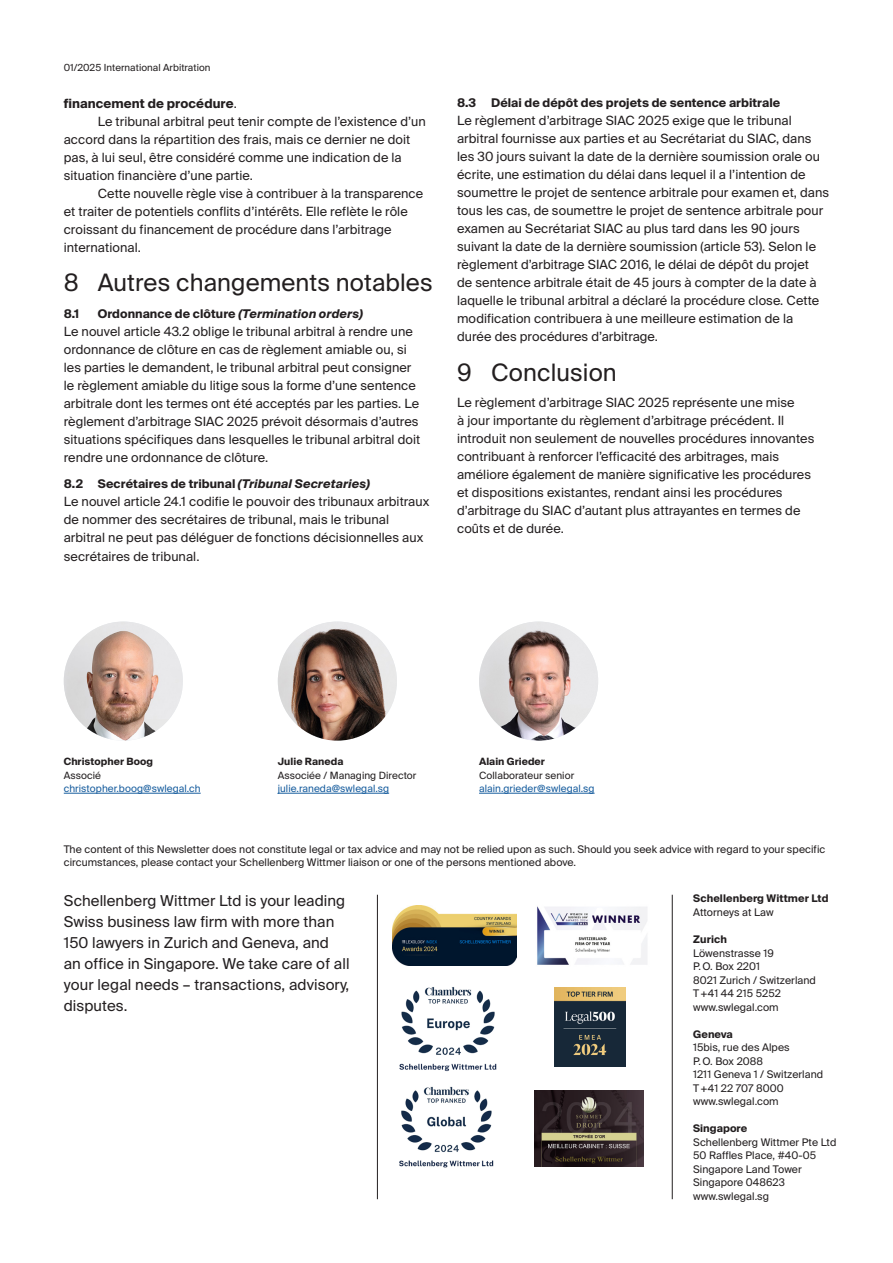
<style>
.page{position:relative;width:893px;height:1263px;background:#fff}
.page>*{position:absolute;margin:0;border:0;box-sizing:border-box;transform-origin:0 0}
.Title_16pt{font:24px "Suisse Intl";letter-spacing:.005em;color:#231f20}
.t1{font:15px/21px "Suisse Intl";letter-spacing:.005em;color:#231f20}
.Body_Copy_without_Indent___space_after{font:12.75px/18px "Suisse Intl";letter-spacing:.005em;color:#231f20}
.Body_Copy_with_Indent{font:12.75px/18px "Suisse Intl";letter-spacing:.005em;color:#231f20}
.Body_Copy_with_Indent___space_after{font:12.75px/18px "Suisse Intl";letter-spacing:.005em;color:#231f20}
.Body_Copy_with_Indent-2{font:700 12.75px "Suisse Intl";letter-spacing:.005em;color:#231f20}
.Bold_Sub_Heading{font:700 12px "Suisse Intl";letter-spacing:.005em;color:#231f20}
.t2{font:10.5px/13.5px "Suisse Intl";letter-spacing:.005em;color:#231f20}
.t3{font:700 10.5px/13.5px "Suisse Intl";letter-spacing:.01em;color:#231f20}
.t4{font:10.05px/13.5px "Suisse Intl";letter-spacing:.005em;color:#231f20}
.t5{font:10.05px "Suisse Intl";letter-spacing:.005em;color:#175d9e}
.t6{font:700 10.05px "Suisse Intl";letter-spacing:.005em;color:#231f20}
.t7{font:9.75px "Suisse Intl";letter-spacing:.005em;color:#231f20}
.s1{font-weight:400}
.s2{font-style:italic}
.s3{color:#175d9e}
.s4{font-weight:700}
</style>
<div class="page">
<hr style="left:672px;top:895px;width:1px;height:304px;background:#231f20">
<hr style="left:377px;top:895px;width:1px;height:304px;background:#231f20">
<img style="left:554px;top:987px;width:72px;height:79px">
<img style="left:393px;top:906px;width:123px;height:60px">
<img style="left:535px;top:1091px;width:108px;height:75px">
<img style="left:399px;top:987px;width:98px;height:85px">
<img style="left:399px;top:1086px;width:95px;height:82px">
<img style="left:537px;top:906px;width:110px;height:59px">
<img style="left:479px;top:621px;width:119px;height:120px;border-radius:60px">
<hr style="left:479px;top:793px;width:116px;height:1px;background:#175d9e">
<img style="left:64px;top:621px;width:119px;height:120px;border-radius:60px">
<hr style="left:64px;top:793px;width:137px;height:1px;background:#175d9e">
<img style="left:278px;top:621px;width:119px;height:120px;border-radius:60px">
<hr style="left:278px;top:793px;width:111px;height:1px;background:#175d9e">
<p class="t7" style="left:64px;top:62px;width:148px">01/2025 International Arbitration</p>
<p class="Body_Copy_with_Indent-2" style="left:64px;top:96px;width:175px">financement de procédure<span class="s1">.</span></p>
<p class="Body_Copy_with_Indent" style="left:64px;top:112px;width:364px;text-indent:34px">Le tribunal arbitral peut tenir compte de l’existence d’un accord dans la répartition des frais, mais ce dernier ne doit pas, à lui seul, être considéré comme une indication de la situation financière d’une partie.</p>
<p class="Body_Copy_with_Indent___space_after" style="left:64px;top:184px;width:361px;text-indent:34px">Cette nouvelle règle vise à contribuer à la transparence et traiter de potentiels conflits d’intérêts. Elle reflète le rôle croissant du financement de procédure dans l’arbitrage international.</p>
<p class="Title_16pt" style="left:64px;top:269px;width:370px">8 Autres changements notables</p>
<p class="Bold_Sub_Heading" style="left:64px;top:307px;width:17px">8.1</p>
<p class="Bold_Sub_Heading" style="left:98px;top:307px;width:267px">Ordonnance de clôture <span class="s2">(Termination orders)</span></p>
<p class="Body_Copy_without_Indent___space_after" style="left:64px;top:323px;width:358px">Le nouvel article 43.2 oblige le tribunal arbitral à rendre une ordonnance de clôture en cas de règlement amiable ou, si les parties le demandent, le tribunal arbitral peut consigner le règlement amiable du litige sous la forme d’une sentence arbitrale dont les termes ont été acceptés par les parties. Le règlement d’arbitrage SIAC 2025 prévoit désormais d’autres situations spécifiques dans lesquelles le tribunal arbitral doit rendre une ordonnance de clôture.</p>
<p class="Bold_Sub_Heading" style="left:64px;top:477px;width:308px">8.2 Secrétaires de tribunal <span class="s2">(Tribunal Secretaries)</span></p>
<p class="Body_Copy_without_Indent___space_after" style="left:64px;top:493px;width:367px">Le nouvel article 24.1 codifie le pouvoir des tribunaux arbitraux de nommer des secrétaires de tribunal, mais le tribunal arbitral ne peut pas déléguer de fonctions décisionnelles aux secrétaires de tribunal.</p>
<p class="Bold_Sub_Heading" style="left:457px;top:96px;width:21px">8.3</p>
<p class="Bold_Sub_Heading" style="left:491px;top:96px;width:291px">Délai de dépôt des projets de sentence arbitrale</p>
<p class="Body_Copy_without_Indent___space_after" style="left:457px;top:112px;width:374px">Le règlement d’arbitrage SIAC 2025 exige que le tribunal arbitral fournisse aux parties et au Secrétariat du SIAC, dans les 30 jours suivant la date de la dernière soumission orale ou écrite, une estimation du délai dans lequel il a l’intention de soumettre le projet de sentence arbitrale pour examen et, dans tous les cas, de soumettre le projet de sentence arbitrale pour examen au Secrétariat SIAC au plus tard dans les 90 jours suivant la date de la dernière soumission (article 53). Selon le règlement d’arbitrage SIAC 2016, le délai de dépôt du projet<br>de sentence arbitrale était de 45 jours à compter de la date à laquelle le tribunal arbitral a déclaré la procédure close. Cette modification contribuera à une meilleure estimation de la durée des procédures d’arbitrage.</p>
<p class="Title_16pt" style="left:457px;top:359px;width:161px">9 Conclusion</p>
<p class="Body_Copy_without_Indent___space_after" style="left:457px;top:394px;width:359px">Le règlement d’arbitrage SIAC 2025 représente une mise<br>à jour importante du règlement d’arbitrage précédent. Il introduit non seulement de nouvelles procédures innovantes contribuant à renforcer l’efficacité des arbitrages, mais améliore également de manière significative les procédures et dispositions existantes, rendant ainsi les procédures d’arbitrage du SIAC d’autant plus attrayantes en termes de coûts et de durée.</p>
<p class="t6" style="left:64px;top:756px;width:91px">Christopher Boog</p>
<p class="t4" style="left:64px;top:769px;width:39px">Associé</p>
<p class="t5" style="left:64px;top:783px;width:138px">christopher.boog@swlegal.ch</p>
<p class="t6" style="left:278px;top:756px;width:67px">Julie Raneda</p>
<p class="t4" style="left:278px;top:769px;width:140px">Associée / Managing Director <span class="s3">julie.raneda@swlegal.sg</span></p>
<p class="t6" style="left:479px;top:756px;width:67px">Alain Grieder</p>
<p class="t4" style="left:479px;top:769px;width:97px">Collaborateur senior</p>
<p class="t5" style="left:479px;top:783px;width:117px">alain.grieder@swlegal.sg</p>
<p class="t2" style="left:64px;top:843px;width:763px;line-height:12.6px">The content of this Newsletter does not constitute legal or tax advice and may not be relied upon as such. Should you seek advice with regard to your specific circumstances, please contact your Schellenberg Wittmer liaison or one of the persons mentioned above.</p>
<p class="t1" style="left:64px;top:890px;width:287px">Schellenberg Wittmer Ltd is your leading Swiss business law firm with more than 150 lawyers in Zurich and Geneva, and an office in Singapore. We take care of all your legal needs – transactions, advisory, disputes.</p>
<p class="t3" style="left:693px;top:892px;width:137px">Schellenberg Wittmer Ltd<br><span class="s1">Attorneys at Law</span></p>
<p class="t2" style="left:693px;top:933px;width:124px"><span class="s4">Zurich<br></span>Löwenstrasse 19<br>P.O. Box 2201<br>8021 Zurich / Switzerland<br>T+41 44 215 5252 www.swlegal.com</p>
<p class="t2" style="left:693px;top:1027px;width:132px"><span class="s4">Geneva<br></span>15bis, rue des Alpes<br>P.O. Box 2088<br>1211 Geneva 1 / Switzerland<br>T+41 22 707 8000 www.swlegal.com</p>
<p class="t2" style="left:693px;top:1122px;width:145px"><span class="s4">Singapore<br></span>Schellenberg Wittmer Pte Ltd</p>
<p class="t2" style="left:693px;top:1149px;width:124px">50 Raffles Place, #40-05</p>
<p class="t2" style="left:693px;top:1162px;width:110px">Singapore Land Tower</p>
<p class="t2" style="left:693px;top:1176px;width:93px">Singapore 048623</p>
<p class="t2" style="left:693px;top:1189px;width:77px">www.swlegal.sg</p>
</div>
